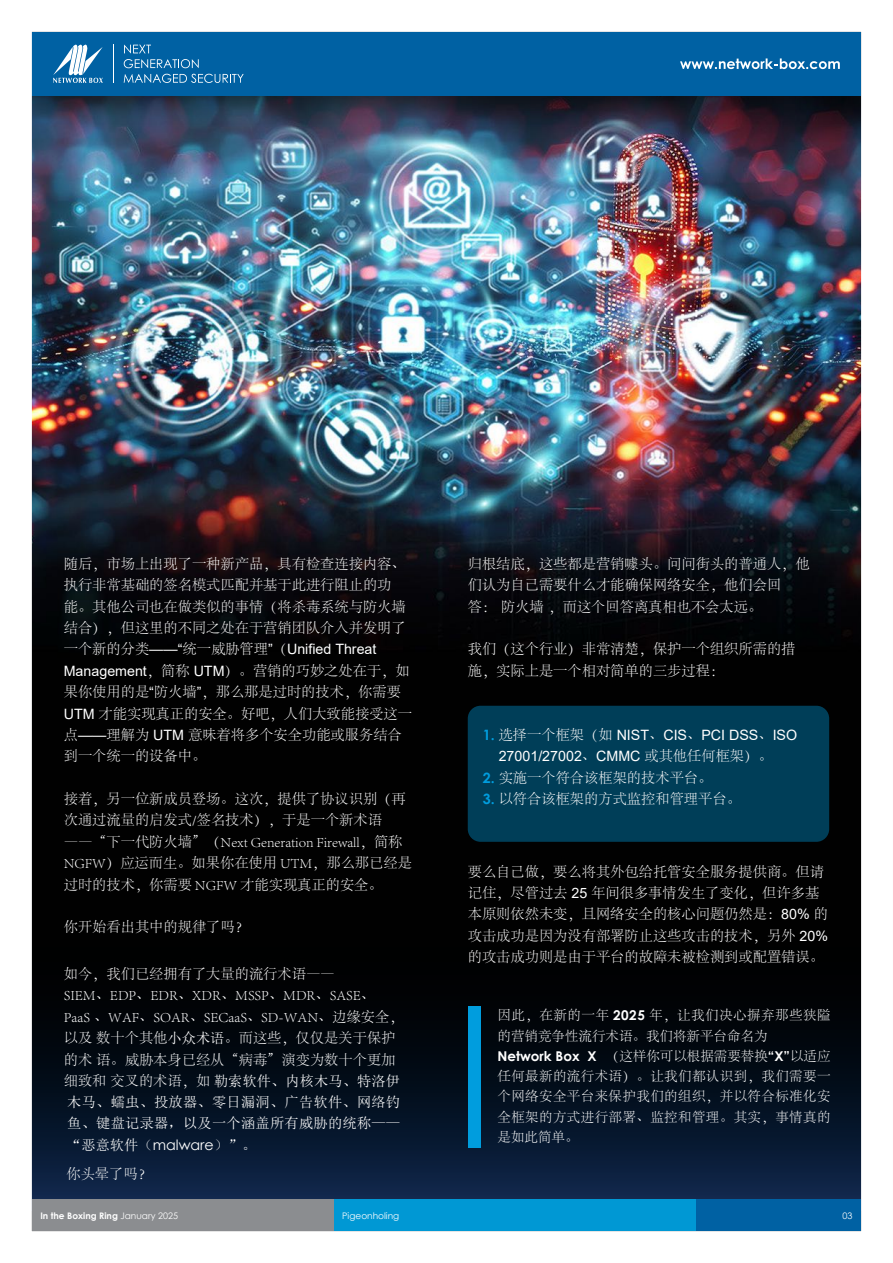
<style>
.page{position:relative;width:893px;height:1263px;background:#fff}
.page>*{position:absolute;margin:0;border:0;box-sizing:border-box;transform-origin:0 0}
.t1{font:300 14.25px/21.3px "Adobe Song Std";color:#fff}
.t2{font:14.25px/21.5px "N Sim Sun";letter-spacing:.015em;color:#fff;text-align:justify}
.t3{font:14.25px/21.3px "Arial";color:#fff;text-align:center}
.t4{font:14.25px "Arial";color:#fff}
.t5{font:300 13.5px/20.2px "Adobe Song Std";color:#fff}
.t6{font:700 9px "Century Gothic";color:#fff}
.t7{font:9px "Century Gothic";color:#fff}
.s1{font-family:"Adobe Song Std";font-weight:300}
.s2{font-family:"Arial";font-weight:400}
.s3{font-family:"N Sim Sun";font-weight:400}
.s4{font-family:"Century Gothic"}
.s5{font-family:"Century Gothic";font-weight:700;color:#009dde}
.s6{font-family:"Century Gothic";font-weight:700}
.s7{font-weight:400}
</style>
<div class="page">
<img style="left:31px;top:31px;width:831px;height:1201px">
<div style="left:468px;top:706px;width:361px;height:136px;background:#003e58;border-radius:13px"></div>
<div style="left:468px;top:1007px;width:12px;height:141px;background:#009dde"></div>
<p class="t1" style="left:64px;top:554px;width:343px">随后，市场上出现了一种新产品，具有检查连接内容、执行非常基础的签名模式匹配并基于此进行阻止的功能。其他公司也在做类似的事情（将杀毒系统与防火墙结合），但这里的不同之处在于营销团队介入并发明了</p>
<p class="t4" style="left:64px;top:640px;width:314px"><span class="s1">一个新的分类</span>——“<span class="s1">统一威胁管理</span>”<span class="s1">（</span>Unified Threat</p>
<p class="t1" style="left:64px;top:660px;width:350px"><span class="s2">Management</span>，简称 <span class="s2">UTM</span>）。营销的巧妙之处在于，如果你使用的是<span class="s2">“</span>防火墙<span class="s2">”</span>，那么那是过时的技术，你需要<br><span class="s2">UTM</span> 才能实现真正的安全。好吧，人们大致能接受这一点<span class="s2">——</span>理解为 <span class="s2">UTM</span> 意味着将多个安全功能或服务结合到一个统一的设备中。</p>
<p class="t1" style="left:64px;top:789px;width:350px">接着，另一位新成员登场。这次，提供了协议识别（再次通过流量的启发式/签名技术），于是一个新术语——“下一代防火墙”（Next Generation Firewall，简称<br>NGFW）应运而生。如果你在使用 UTM，那么那已经是过时的技术，你需要 NGFW 才能实现真正的安全。</p>
<p class="t1" style="left:64px;top:917px;width:187px">你开始看出其中的规律了吗？</p>
<p class="t1" style="left:64px;top:963px;width:332px">如今， 我们已经拥有了大量的流行术语——<br>SIEM、 EDP、 EDR、 XDR、 MSSP、 MDR、 SASE、<br>PaaS 、 WAF、 SOAR、 SECaaS、 SD-WAN、 边缘安全，以及数十个其他<span class="s3">小众术语</span>。 而这些， 仅仅是关于保护的术语。 威胁本身已经从“病毒” 演变为数十个更加</p>
<p class="t2" style="left:64px;top:1070px;width:338px"><span class="s1">细致和交叉的术语， 如</span>勒索软件、内核木马、特洛伊</p>
<p class="t2" style="left:67px;top:1091px;width:334px">木马、蠕虫、投放器、零日漏洞、广告软件、网络钓鱼、键盘记录器，以及一个涵盖所有威胁的统称—— “恶意软件（<span class="s4">malware</span>）”。</p>
<p class="t1" style="left:66px;top:1164px;width:77px">你头晕了吗？</p>
<p class="t1" style="left:468px;top:554px;width:344px">归根结底，这些都是营销噱头。问问街头的普通人，他们认为自己需要什么才能确保网络安全，他们会回<br>答：防火墙，而这个回答离真相也不会太远。</p>
<p class="t1" style="left:468px;top:639px;width:329px">我们（这个行业）非常清楚，保护一个组织所需的措施，实际上是一个相对简单的三步过程：</p>
<p class="t3" style="left:483px;top:724px;width:316px"><span class="s5">1.</span> <span class="s1">选择一个框架（如</span> NIST<span class="s1">、</span>CIS<span class="s1">、</span>PCI DSS<span class="s1">、</span>ISO<br>27001/27002<span class="s1">、</span>CMMC <span class="s1">或其他任何框架）。</span></p>
<p class="t1" style="left:483px;top:767px;width:231px"><span class="s5">2.</span> 实施一个符合该框架的技术平台。</p>
<p class="t1" style="left:483px;top:789px;width:260px"><span class="s5">3.</span> 以符合该框架的方式监控和管理平台。</p>
<p class="t1" style="left:468px;top:861px;width:362px">要么自己做，要么将其外包给托管安全服务提供商。但请记住，尽管过去 <span class="s2">25</span> 年间很多事情发生了变化，但许多基本原则依然未变，且网络安全的核心问题仍然是：<span class="s2">80%</span> 的攻击成功是因为没有部署防止这些攻击的技术，另外 <span class="s2">20%</span>的攻击成功则是由于平台的故障未被检测到或配置错误。</p>
<p class="t5" style="left:497px;top:1006px;width:333px">因此， 在新的一年 <span class="s6">2025</span> 年， 让我们决心摒弃那些狭隘的营销竞争性流行术语。 我们将新平台命名为<br><span class="s6">Network Box X</span> （ 这样你可以根据需要替换<span class="s6">“X”</span>以适应任何最新的流行术语） 。 让我们都认识到， 我们需要一个网络安全平台来保护我们的组织， 并以符合标准化安全框架的方式进行部署、 监控和管理。 其实， 事情真的是如此简单。</p>
<p class="t6" style="left:40px;top:1208px;width:139px">In the Boxing Ring <span class="s7">January 2025</span></p>
<p class="t7" style="left:342px;top:1209px;width:58px">Pigeonholing</p>
<p class="t7" style="left:843px;top:1209px;width:11px">03</p>
</div>
